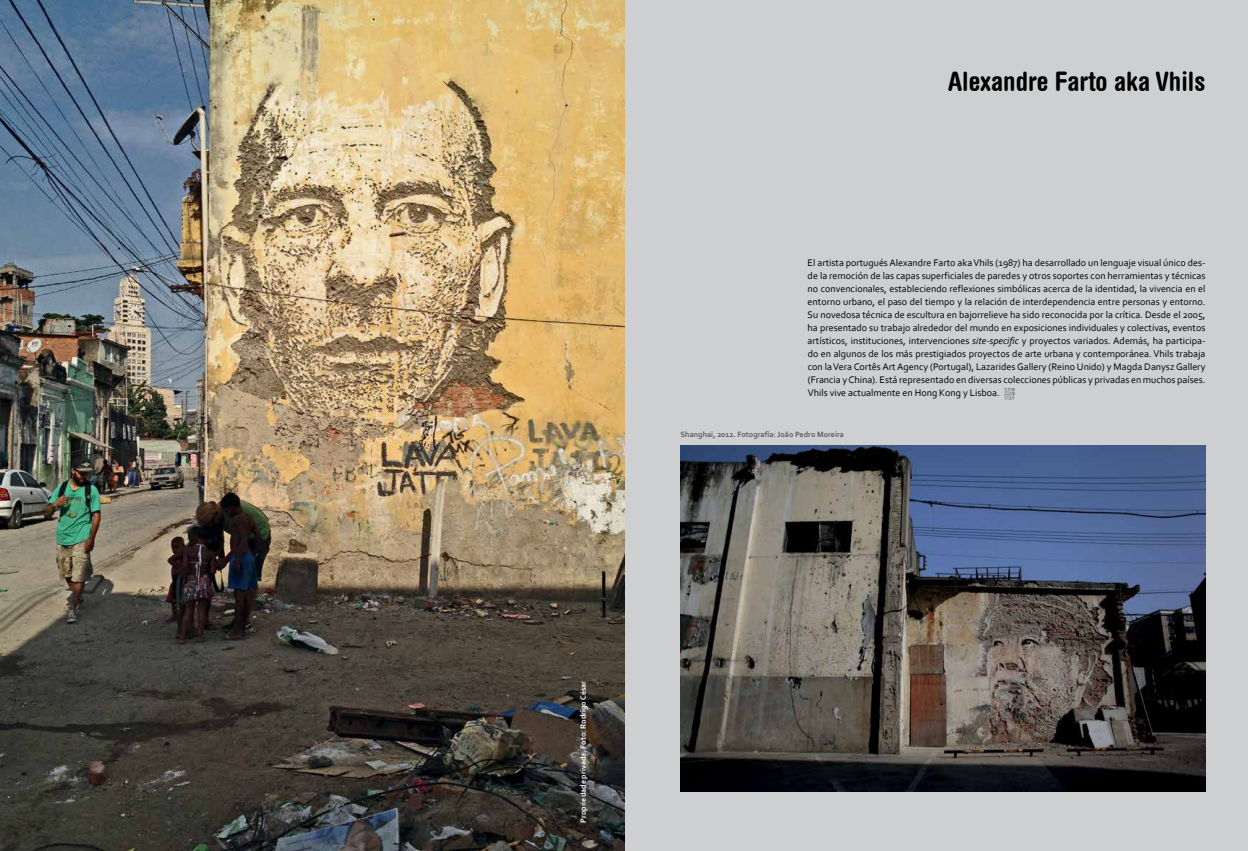
<style>
.page{position:relative;width:1248px;height:851px;background:#fff}
.page>*{position:absolute;margin:0;border:0;box-sizing:border-box;transform-origin:0 0}
.t1{font:700 condensed 27px "Helvetica Rounded";color:#000}
.t2{font:10px/13px "Corbel";color:#000;text-align:justify}
.t3{font:700 8px "Corbel";color:#58595b}
.t4{font:700 8px "Corbel";color:#fff}
.s1{font-style:italic}
</style>
<div class="page">
<div style="left:624px;top:0;width:623px;height:850px;background:#cdcfd0"></div>
<img style="left:0;top:0;width:624px;height:850px">
<svg style="left:1003px;top:387px;width:12px;height:14px"></svg>
<img style="left:680px;top:445px;width:525px;height:346px">
<h1 class="t1" style="left:948px;top:65px;width:259px">Alexandre Farto aka Vhils</h1>
<p class="t2" style="left:807px;top:255px;width:399px">El artista portugués Alexandre Farto aka Vhils (1987) ha desarrollado un lenguaje visual único des&shy;de la remoción de las capas superficiales de paredes y otros soportes con herramientas y técnicas no convencionales, estableciendo reflexiones simbólicas acerca de la identidad, la vivencia en el entorno urbano, el paso del tiempo y la relación de interdependencia entre personas y entorno.<br>Su novedosa técnica de escultura en bajorrelieve ha sido reconocida por la crítica. Desde el 2005, ha presentado su trabajo alrededor del mundo en exposiciones individuales y colectivas, eventos artísticos, instituciones, intervenciones <span class="s1">site-specific</span> y proyectos variados. Además, ha participa&shy;do en algunos de los más prestigiados proyectos de arte urbana y contemporánea. Vhils trabaja con la Vera Cortês Art Agency (Portugal), Lazarides Gallery (Reino Unido) y Magda Danysz Gallery (Francia y China). Está representado en diversas colecciones públicas y privadas en muchos países.<br>Vhils vive actualmente en Hong Kong y Lisboa.</p>
<p class="t3" style="left:680px;top:429px;width:165px">Shanghai, 2012. Fotografía: João Pedro Moreira</p>
<p class="t4" style="left:578px;top:822px;width:143px;rotate:-90deg">Propriedade privada. Foto: Rodrigo César</p>
</div>
